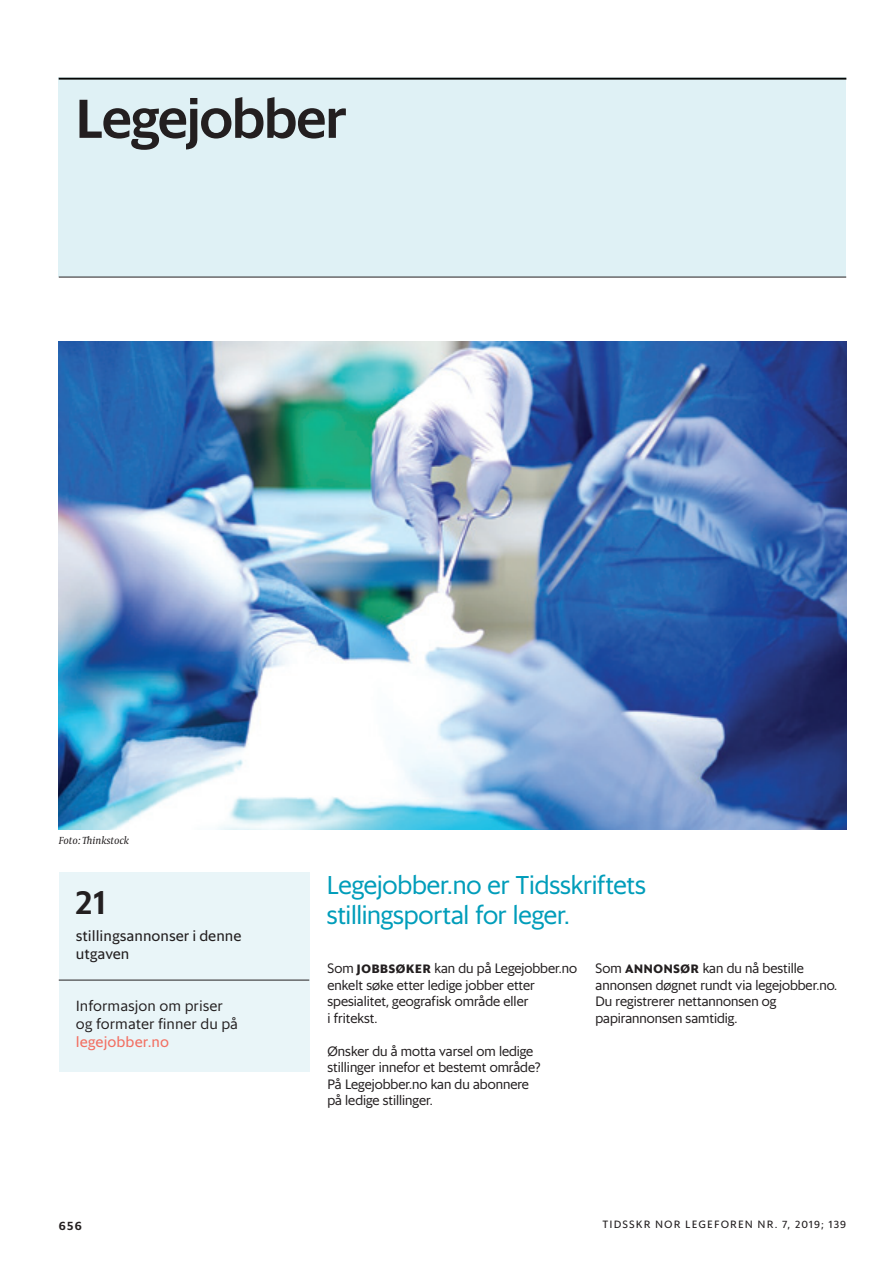
<style>
.page{position:relative;width:893px;height:1263px;background:#fff}
.page>*{position:absolute;margin:0;border:0;box-sizing:border-box;transform-origin:0 0}
.t1{font:500 54px "Sanomat Sans";letter-spacing:-.01em;color:#231f20}
.t2{font:500 33px "Sanomat Sans";color:#231f20}
.t3{font:25.5px/30.6px "Sanomat Sans";letter-spacing:-.005em;color:#009dba}
.t4{font:15px/18px "Sanomat Sans Text";color:#231f20}
.t5{font:15px/18px "Sanomat Sans Text";color:#231f20}
.t6{font:15px "Sanomat Sans Text";letter-spacing:.005em;color:#f26f62}
.t7{font:13.5px/16.5px "Sanomat Sans";color:#231f20}
.t8{font:600 12.3px "Sanomat Sans Text";color:#231f20}
.t9{font:10.8px "Sanomat Sans Text";letter-spacing:.1em;color:#231f20}
.t10{font:italic 10.5px "Capitolium News 2";letter-spacing:-.005em;color:#231f20}
.s1{font-weight:700;font-size:12px}
</style>
<div class="page">
<div style="left:59px;top:78px;width:787px;height:199px;background:#dff1f5"></div>
<hr style="left:59px;top:277px;width:787px;height:1px;background:#231f20">
<hr style="left:59px;top:78px;width:787px;height:2px;background:#060604">
<img style="left:59px;top:341px;width:787px;height:488px">
<div style="left:59px;top:872px;width:250px;height:200px;background:#e9f5f8"></div>
<hr style="left:59px;top:980px;width:250px;height:1px;background:#231f20">
<h1 class="t1" style="left:76px;top:95px;width:272px">Legejobber</h1>
<p class="t10" style="left:59px;top:836px;width:72px">Foto: Thinkstock</p>
<h2 class="t2" style="left:76px;top:888px;width:31px">21</h2>
<p class="t5" style="left:76px;top:927px;width:167px">stillingsannonser i denne utgaven</p>
<p class="t4" style="left:76px;top:997px;width:164px">Informasjon om priser og formater finner du på</p>
<p class="t6" style="left:76px;top:1035px;width:95px">legejobber.no</p>
<h3 class="t3" style="left:327px;top:871px;width:321px">Legejobber.no er Tidsskriftets stillingsportal for leger.</h3>
<p class="t7" style="left:327px;top:961px;width:251px">Som <span class="s1">JOBBSØKER</span> kan du på Legejobber.no enkelt søke etter ledige jobber etter spesialitet, geografisk område eller<br>i fritekst.</p>
<p class="t7" style="left:327px;top:1044px;width:215px">Ønsker du å motta varsel om ledige stillinger innefor et bestemt område?<br>På Legejobber.no kan du abonnere på ledige stillinger.</p>
<p class="t7" style="left:596px;top:961px;width:243px">Som <span class="s1">ANNONSØR</span> kan du nå bestille annonsen døgnet rundt via legejobber.no.<br>Du registrerer nettannonsen og papirannonsen samtidig.</p>
<p class="t8" style="left:59px;top:1216px;width:25px">656</p>
<p class="t9" style="left:602px;top:1220px;width:245px">TIDSSKR NOR LEGEFOREN NR. 7, 2019; 139</p>
</div>
